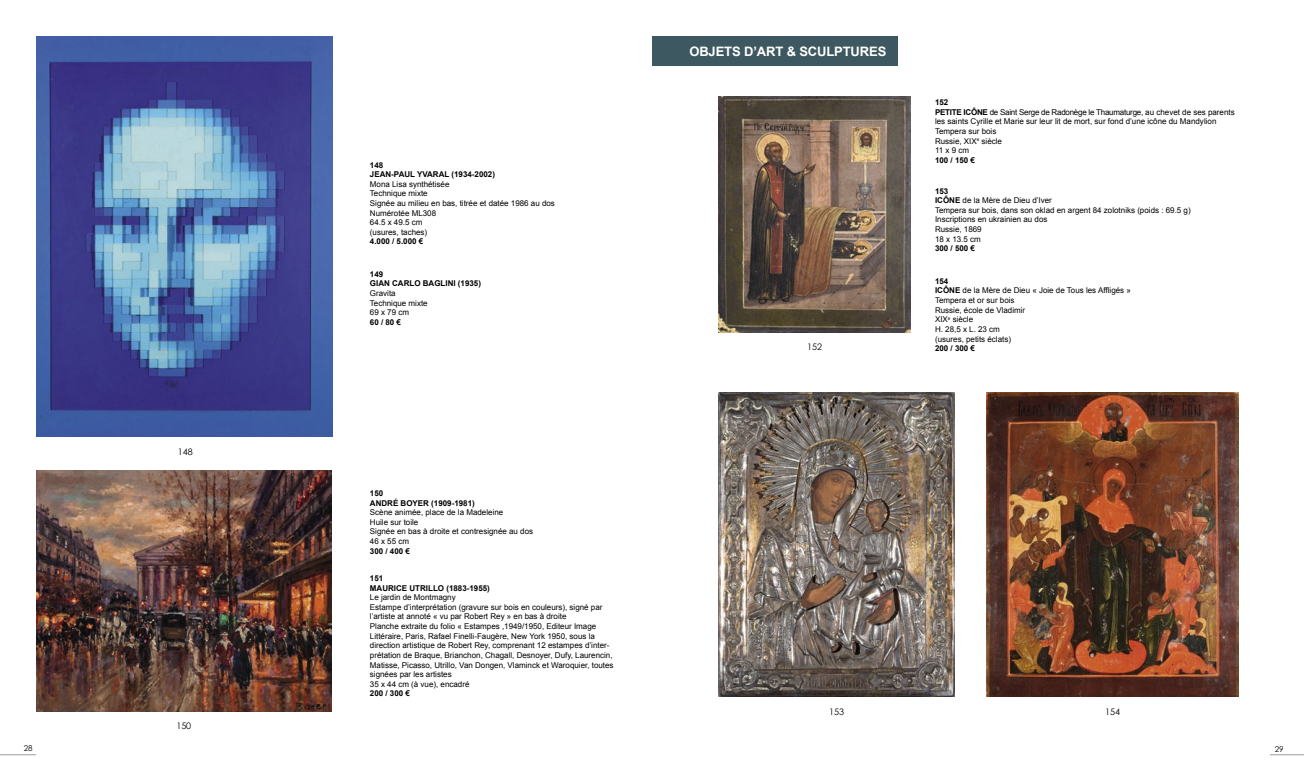
<style>
.page{position:relative;width:1304px;height:766px;background:#fff}
.page>*{position:absolute;margin:0;border:0;box-sizing:border-box;transform-origin:0 0}
.t1{font:700 13px "Arial";letter-spacing:-.01em;color:#fff}
.t2{font:9px "Century Gothic";color:#000}
.t3{font:8px/9.6px "Arial";color:#000}
.t4{font:700 8px/9.6px "Arial";color:#000}
.t5{font:8px "Century Gothic";color:#000}
.s1{font-weight:700}
</style>
<div class="page">
<hr style="left:1270px;top:754px;width:34px;height:1px;background:#9d9d9d">
<hr style="left:0;top:754px;width:36px;height:1px;background:#9d9d9d">
<img style="left:36px;top:36px;width:296px;height:401px">
<img style="left:36px;top:471px;width:296px;height:240px">
<div style="left:652px;top:36px;width:245px;height:30px;background:#3d5860"></div>
<img style="left:719px;top:97px;width:191px;height:236px">
<img style="left:719px;top:393px;width:236px;height:303px">
<img style="left:986px;top:393px;width:253px;height:303px">
<p class="t2" style="left:178px;top:445px;width:16px">148</p>
<p class="t2" style="left:176px;top:719px;width:16px">150</p>
<p class="t4" style="left:370px;top:160px;width:127px">148<br>JEAN-PAUL YVARAL (1934-2002)</p>
<p class="t3" style="left:370px;top:179px;width:186px">Mona Lisa synthétisée<br>Technique mixte<br>Signée au milieu en bas, titrée et datée 1986 au dos<br>Numérotée ML308<br>64.5 x 49.5 cm<br>(usures, taches)</p>
<p class="t4" style="left:370px;top:237px;width:55px">4.000 / 5.000 €</p>
<p class="t4" style="left:370px;top:269px;width:113px">149<br>GIAN CARLO BAGLINI (1935)</p>
<p class="t3" style="left:370px;top:288px;width:59px">Gravita<br>Technique mixte<br>69 x 79 cm</p>
<p class="t4" style="left:370px;top:317px;width:33px">60 / 80 €</p>
<p class="t4" style="left:370px;top:488px;width:106px">150<br>ANDRÉ BOYER (1909-1981)</p>
<p class="t3" style="left:370px;top:507px;width:165px">Scène animée, place de la Madeleine<br>Huile sur toile<br>Signée en bas à droite et contresignée au dos<br>46 x 55 cm</p>
<p class="t4" style="left:370px;top:546px;width:42px">300 / 400 €</p>
<p class="t4" style="left:370px;top:573px;width:122px">151<br>MAURICE UTRILLO (1883-1955)</p>
<p class="t3" style="left:370px;top:592px;width:245px">Le jardin de Montmagny<br>Estampe d’interprétation (gravure sur bois en couleurs), signé par l’artiste at annoté « vu par Robert Rey » en bas à droite<br>Planche extraite du folio « Estampes ,1949/1950, Editeur Image Littéraire, Paris, Rafael Finelli-Faugère, New York 1950, sous la direction artistique de Robert Rey, comprenant 12 estampes d’inter&shy;prétation de Braque, Brianchon, Chagall, Desnoyer, Dufy, Laurencin, Matisse, Picasso, Utrillo, Van Dongen, Vlaminck et Waroquier, toutes signées par les artistes<br>35 x 44 cm (à vue), encadré</p>
<p class="t4" style="left:370px;top:688px;width:42px">200 / 300 €</p>
<h1 class="t1" style="left:689px;top:43px;width:198px">OBJETS D’ART &amp; SCULPTURES</h1>
<p class="t2" style="left:807px;top:341px;width:16px">152</p>
<p class="t3" style="left:935px;top:98px;width:301px"><span class="s1">152<br>PETITE ICÔNE</span> de Saint Serge de Radonège le Thaumaturge, au chevet de ses parents les saints Cyrille et Marie sur leur lit de mort, sur fond d’une icône du Mandylion Tempera sur bois<br>Russie, XIX<sup>e</sup> siècle<br>11 x 9 cm</p>
<p class="t4" style="left:935px;top:155px;width:42px">100 / 150 €</p>
<p class="t3" style="left:935px;top:186px;width:257px"><span class="s1">153<br>ICÔNE</span> de la Mère de Dieu d’Iver<br>Tempera sur bois, dans son oklad en argent 84 zolotniks (poids : 69.5 g)<br>Inscriptions en ukrainien au dos<br>Russie, 1869<br>18 x 13.5 cm</p>
<p class="t4" style="left:935px;top:244px;width:42px">300 / 500 €</p>
<p class="t3" style="left:935px;top:276px;width:197px"><span class="s1">154<br>ICÔNE</span> de la Mère de Dieu « Joie de Tous les Affligés »<br>Tempera et or sur bois<br>Russie, école de Vladimir<br>XIX<sup>e</sup> siècle<br>H. 28,5 x L. 23 cm<br>(usures, petits éclats)</p>
<p class="t4" style="left:935px;top:343px;width:42px">200 / 300 €</p>
<p class="t2" style="left:829px;top:704px;width:16px">153</p>
<p class="t2" style="left:1105px;top:704px;width:16px">154</p>
<p class="t5" style="left:24px;top:742px;width:10px">28</p>
<p class="t5" style="left:1275px;top:743px;width:10px">29</p>
</div>
